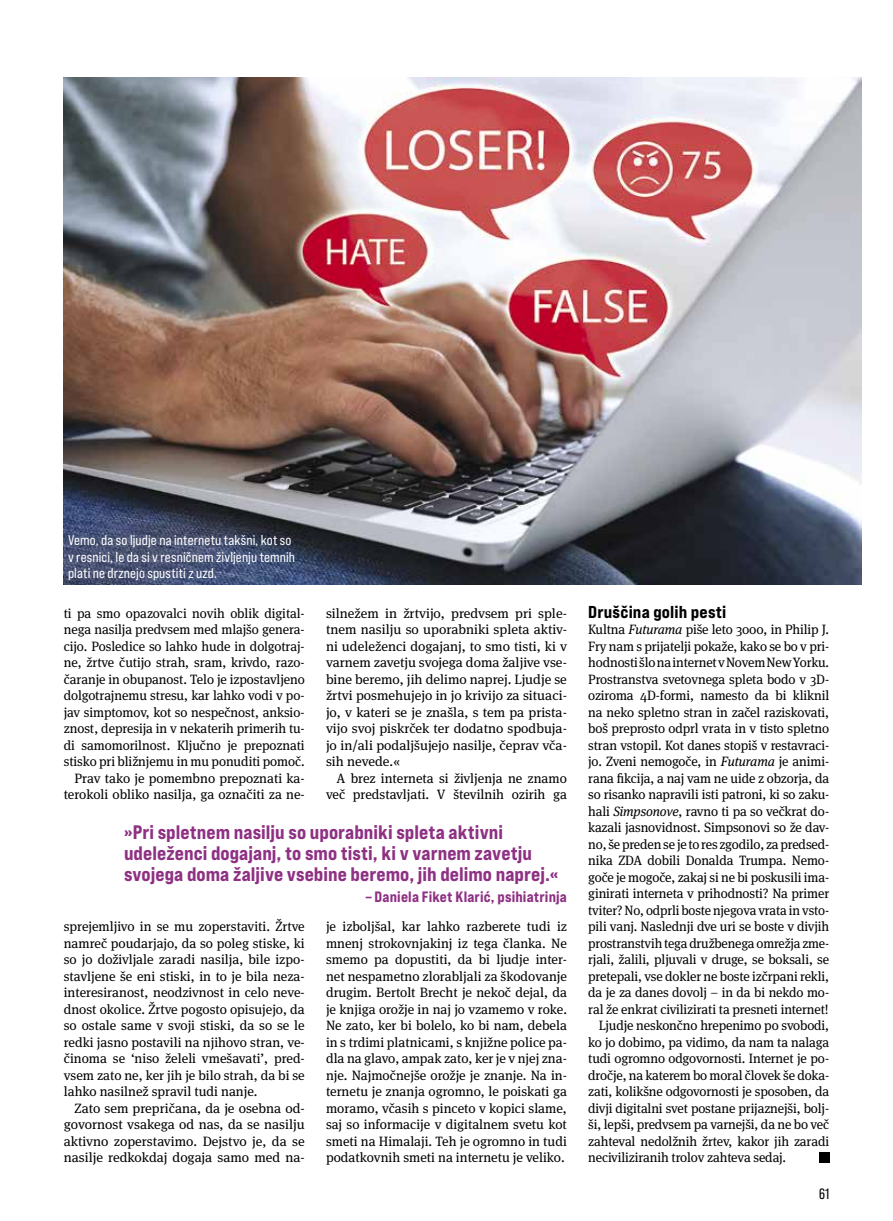
<style>
.page{position:relative;width:893px;height:1221px;background:#fff}
.page>*{position:absolute;margin:0;border:0;box-sizing:border-box;transform-origin:0 0}
.t1{font:19.5px/21px "Bebas Neue Pro Exp Eb";color:#8e3083}
.t2{font:17.25px "Bebas Neue Pro Exp Eb";letter-spacing:.01em;color:#000}
.t3{font:15px "Bebas Neue Pro Exp Eb";letter-spacing:.01em;color:#8e3083}
.t4{font:15px "Bebas Neue Pro";color:#000}
.t5{font:14.25px/16.5px "Bebas Neue Pro Sm E Rg";letter-spacing:.01em;color:#fff}
.t6{font:13.5px/16.5px "Meta Serif Pro";letter-spacing:-.01em;color:#000;text-align:justify}
.s1{font-style:italic}
</style>
<div class="page">
<div style="left:819px;top:1151px;width:10px;height:11px;background:#000"></div>
<img style="left:64px;top:77px;width:797px;height:507px">
<p class="t5" style="left:68px;top:531px;width:229px">Vemo, da so ljudje na internetu takšni, kot so v resnici, le da si v resničnem življenju temnih plati ne drznejo spustiti z uzd.</p>
<p class="t6" style="left:64px;top:604px;width:242px;text-align:right">ti pa smo opazovalci novih oblik digital&shy;nega nasilja predvsem med mlajšo genera&shy;cijo. Posledice so lahko hude in dolgotraj&shy;ne, žrtve čutijo strah, sram, krivdo, razo&shy;čaranje in obupanost. Telo je izpostavljeno dolgotrajnemu stresu, kar lahko vodi v po&shy;jav simptomov, kot so nespečnost, anksio&shy;znost, depresija in v nekaterih primerih tu&shy;di samomorilnost. Ključno je prepoznati stisko pri bližnjemu in mu ponuditi pomoč.<br>Prav tako je pomembno prepoznati ka&shy;terokoli obliko nasilja, ga označiti za ne-</p>
<p class="t6" style="left:326px;top:604px;width:242px">silnežem in žrtvijo, predvsem pri sple&shy;tnem nasilju so uporabniki spleta aktiv&shy;ni udeleženci dogajanj, to smo tisti, ki v varnem zavetju svojega doma žaljive vse&shy;bine beremo, jih delimo naprej. Ljudje se žrtvi posmehujejo in jo krivijo za situaci&shy;jo, v kateri se je znašla, s tem pa prista&shy;vijo svoj piskrček ter dodatno spodbuja&shy;jo in/ali podaljšujejo nasilje, čeprav vča&shy;sih nevede.«</p>
<p class="t6" style="left:326px;top:769px;width:242px;text-align:right">A brez interneta si življenja ne znamo več predstavljati. V številnih ozirih ga</p>
<h1 class="t1" style="left:124px;top:821px;width:436px">»Pri spletnem nasilju so uporabniki spleta aktivni udeleženci dogajanj, to smo tisti, ki v varnem zavetju svojega doma žaljive vsebine beremo, jih delimo naprej.«</h1>
<p class="t3" style="left:366px;top:887px;width:203px">– Daniela Fiket Klarić, psihiatrinja</p>
<p class="t6" style="left:64px;top:917px;width:242px">sprejemljivo in se mu zoperstaviti. Žrtve namreč poudarjajo, da so poleg stiske, ki so jo doživljale zaradi nasilja, bile izpo&shy;stavljene še eni stiski, in to je bila neza&shy;interesiranost, neodzivnost in celo neve&shy;dnost okolice. Žrtve pogosto opisujejo, da so ostale same v svoji stiski, da so se le redki jasno postavili na njihovo stran, ve&shy;činoma se ‘niso želeli vmešavati’, pred&shy;vsem zato ne, ker jih je bilo strah, da bi se lahko nasilnež spravil tudi nanje.</p>
<p class="t6" style="left:64px;top:1099px;width:242px;text-indent:11px">Zato sem prepričana, da je osebna od&shy;govornost vsakega od nas, da se nasilju aktivno zoperstavimo. Dejstvo je, da se nasilje redkokdaj dogaja samo med na-</p>
<p class="t6" style="left:326px;top:917px;width:242px">je izboljšal, kar lahko razberete tudi iz mnenj strokovnjakinj iz tega članka. Ne smemo pa dopustiti, da bi ljudje inter&shy;net nespametno zlorabljali za škodovanje drugim. Bertolt Brecht je nekoč dejal, da je knjiga orožje in naj jo vzamemo v roke.<br>Ne zato, ker bi bolelo, ko bi nam, debela in s trdimi platnicami, s knjižne police pa&shy;dla na glavo, ampak zato, ker je v njej zna&shy;nje. Najmočnejše orožje je znanje. Na in&shy;ternetu je znanja ogromno, le poiskati ga moramo, včasih s pinceto v kopici slame, saj so informacije v digitalnem svetu kot smeti na Himalaji. Teh je ogromno in tudi podatkovnih smeti na internetu je veliko.</p>
<p class="t2" style="left:588px;top:600px;width:140px">Druščina golih pesti</p>
<p class="t6" style="left:588px;top:620px;width:242px">Kultna <span class="s1">Futurama</span> piše leto 3000, in Philip J.</p>
<p class="t6" style="left:588px;top:637px;width:242px">Fry nam s prijatelji pokaže, kako se bo v pri-</p>
<p class="t6" style="left:588px;top:653px;width:242px">hodnosti šlo na internet v Novem New Yorku.</p>
<p class="t6" style="left:588px;top:670px;width:242px">Prostranstva svetovnega spleta bodo v 3D-</p>
<p class="t6" style="left:588px;top:686px;width:242px">oziroma 4D-formi, namesto da bi kliknil</p>
<p class="t6" style="left:588px;top:703px;width:242px">na neko spletno stran in začel raziskovati,</p>
<p class="t6" style="left:588px;top:719px;width:242px">boš preprosto odprl vrata in v tisto spletno</p>
<p class="t6" style="left:588px;top:736px;width:242px">stran vstopil. Kot danes stopiš v restavraci-</p>
<p class="t6" style="left:588px;top:752px;width:242px">jo. Zveni nemogoče, in <span class="s1">Futurama</span> je animi-</p>
<p class="t6" style="left:588px;top:769px;width:242px">rana fikcija, a naj vam ne uide z obzorja, da</p>
<p class="t6" style="left:588px;top:785px;width:242px">so risanko napravili isti patroni, ki so zaku-</p>
<p class="t6" style="left:588px;top:802px;width:242px">hali <span class="s1">Simpsonove</span>, ravno ti pa so večkrat do-</p>
<p class="t6" style="left:588px;top:818px;width:242px">kazali jasnovidnost. Simpsonovi so že dav-</p>
<p class="t6" style="left:588px;top:835px;width:241px">no, še preden se je to res zgodilo, za predsed-</p>
<p class="t6" style="left:588px;top:851px;width:241px">nika ZDA dobili Donalda Trumpa. Nemo-</p>
<p class="t6" style="left:588px;top:868px;width:242px">goče je mogoče, zakaj si ne bi poskusili ima-</p>
<p class="t6" style="left:588px;top:884px;width:242px">ginirati interneta v prihodnosti? Na primer</p>
<p class="t6" style="left:588px;top:901px;width:242px">tviter? No, odprli boste njegova vrata in vsto-</p>
<p class="t6" style="left:588px;top:917px;width:242px">pili vanj. Naslednji dve uri se boste v divjih</p>
<p class="t6" style="left:588px;top:934px;width:242px">prostranstvih tega družbenega omrežja zme-</p>
<p class="t6" style="left:588px;top:950px;width:242px">rjali, žalili, pljuvali v druge, se boksali, se</p>
<p class="t6" style="left:588px;top:967px;width:242px">pretepali, vse dokler ne boste izčrpani rekli,</p>
<p class="t6" style="left:588px;top:983px;width:242px">da je za danes dovolj – in da bi nekdo mo-</p>
<p class="t6" style="left:588px;top:1000px;width:242px">ral že enkrat civilizirati ta presneti internet!</p>
<p class="t6" style="left:599px;top:1016px;width:232px">Ljudje neskončno hrepenimo po svobodi,</p>
<p class="t6" style="left:588px;top:1033px;width:242px">ko jo dobimo, pa vidimo, da nam ta nalaga</p>
<p class="t6" style="left:588px;top:1049px;width:242px">tudi ogromno odgovornosti. Internet je po-</p>
<p class="t6" style="left:588px;top:1066px;width:242px">dročje, na katerem bo moral človek še doka-</p>
<p class="t6" style="left:588px;top:1082px;width:242px">zati, kolikšne odgovornosti je sposoben, da</p>
<p class="t6" style="left:588px;top:1099px;width:242px">divji digitalni svet postane prijaznejši, bolj-</p>
<p class="t6" style="left:588px;top:1115px;width:242px">ši, lepši, predvsem pa varnejši, da ne bo več</p>
<p class="t6" style="left:588px;top:1132px;width:242px">zahteval nedolžnih žrtev, kakor jih zaradi</p>
<p class="t6" style="left:588px;top:1148px;width:199px">neciviliziranih trolov zahteva sedaj.</p>
<p class="t4" style="left:819px;top:1185px;width:12px">61</p>
</div>
